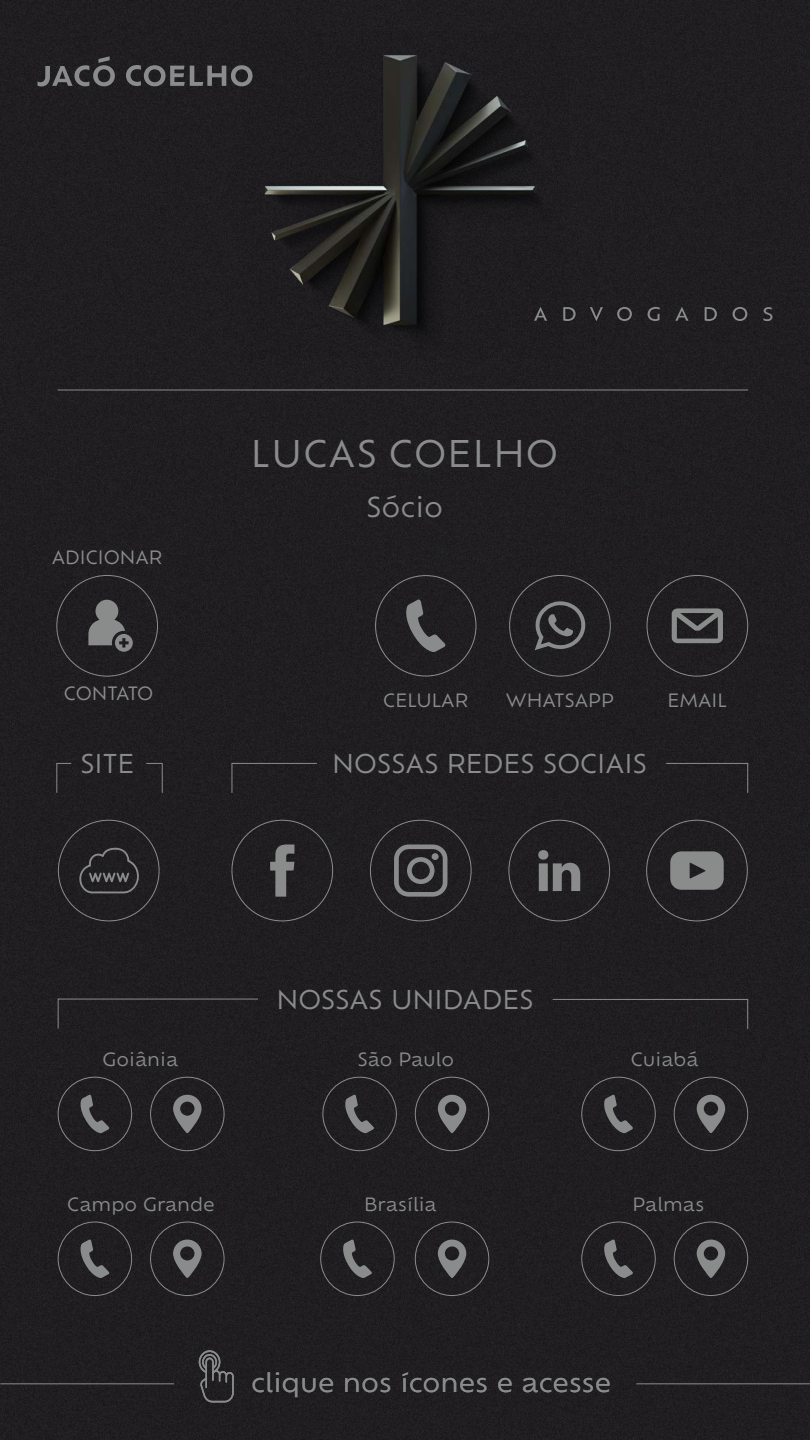
<style>
.page{position:relative;width:810px;height:1440px;background:#fff}
.page>*{position:absolute;margin:0;border:0;box-sizing:border-box;transform-origin:0 0}
.t1{font:36px "Ofelia Std";letter-spacing:.03em;color:#8a8c8c}
.t2{font:27px "Ofelia Std";color:#898b8d}
.t3{font:25.42px "Ofelia Std";color:#898b8d}
.t4{font:18px "Ofelia Std";color:#898b8d}
.t5{font:18px "Ofelia Std";color:#8a8c8c}
.t6{font:18px "Ofelia Std";letter-spacing:-.04em;color:#8a8c8c}
</style>
<div class="page">
<div style="left:1px;top:1px;width:809px;height:1439px;background:#1f1e21"></div>
<img style="left:241px;top:32px;width:328px;height:327px">
<svg style="left:534px;top:307px;width:13px;height:14px"></svg>
<svg style="left:590px;top:307px;width:13px;height:14px"></svg>
<svg style="left:675px;top:307px;width:13px;height:14px"></svg>
<svg style="left:563px;top:307px;width:13px;height:14px"></svg>
<svg style="left:617px;top:307px;width:15px;height:14px"></svg>
<svg style="left:648px;top:307px;width:12px;height:14px"></svg>
<svg style="left:705px;top:307px;width:12px;height:14px"></svg>
<svg style="left:733px;top:307px;width:14px;height:14px"></svg>
<svg style="left:763px;top:307px;width:9px;height:14px"></svg>
<svg style="left:37px;top:56px;width:216px;height:30px;background:#3e3d3f"></svg>
<svg style="left:199px;top:1350px;width:35px;height:53px;background:#3b3a3c"></svg>
<hr style="left:0;top:1383px;width:174px;height:1px;background:#8a8c8c">
<hr style="left:636px;top:1383px;width:174px;height:1px;background:#8a8c8c">
<svg style="left:394px;top:844px;width:53px;height:53px;background:#4b4b4c"></svg>
<svg style="left:538px;top:850px;width:42px;height:41px;background:#555556"></svg>
<svg style="left:270px;top:844px;width:24px;height:53px"></svg>
<svg style="left:670px;top:851px;width:54px;height:39px;background:#7a7c7c"></svg>
<div style="left:231px;top:763px;width:87px;height:31px;background:#1f1e21"></div>
<svg style="left:56px;top:763px;width:16px;height:31px"></svg>
<svg style="left:145px;top:763px;width:18px;height:31px"></svg>
<svg style="left:57px;top:998px;width:202px;height:31px;background:#232124"></svg>
<div style="left:665px;top:763px;width:83px;height:31px;background:#1f1e21"></div>
<div style="left:552px;top:999px;width:196px;height:31px;background:#201e21"></div>
<svg style="left:81px;top:1095px;width:28px;height:38px"></svg>
<div style="left:58px;top:1077px;width:74px;height:74px;border:1px solid #8a8c8c;border-radius:50%"></div>
<svg style="left:173px;top:1095px;width:29px;height:38px"></svg>
<div style="left:150px;top:1077px;width:74px;height:74px;border:1px solid #8a8c8c;border-radius:50%"></div>
<svg style="left:81px;top:1240px;width:28px;height:38px"></svg>
<div style="left:58px;top:1222px;width:74px;height:74px;border:1px solid #898b8d;border-radius:50%"></div>
<svg style="left:173px;top:1240px;width:29px;height:38px"></svg>
<div style="left:150px;top:1222px;width:74px;height:74px;border:1px solid #898b8d;border-radius:50%"></div>
<svg style="left:343px;top:1240px;width:29px;height:38px"></svg>
<div style="left:320px;top:1222px;width:75px;height:74px;border:1px solid #898b8d;border-radius:50%"></div>
<svg style="left:438px;top:1240px;width:28px;height:38px"></svg>
<div style="left:415px;top:1222px;width:74px;height:74px;border:1px solid #898b8d;border-radius:50%"></div>
<svg style="left:604px;top:1240px;width:29px;height:38px"></svg>
<div style="left:581px;top:1222px;width:75px;height:74px;border:1px solid #898b8d;border-radius:50%"></div>
<svg style="left:697px;top:1240px;width:28px;height:38px"></svg>
<div style="left:674px;top:1222px;width:74px;height:74px;border:1px solid #898b8d;border-radius:50%"></div>
<svg style="left:345px;top:1095px;width:29px;height:38px"></svg>
<div style="left:322px;top:1077px;width:75px;height:74px;border:1px solid #8a8c8c;border-radius:50%"></div>
<svg style="left:438px;top:1095px;width:28px;height:38px"></svg>
<div style="left:415px;top:1077px;width:74px;height:74px;border:1px solid #8a8c8c;border-radius:50%"></div>
<svg style="left:604px;top:1095px;width:29px;height:38px"></svg>
<div style="left:581px;top:1077px;width:75px;height:74px;border:1px solid #8a8c8c;border-radius:50%"></div>
<svg style="left:697px;top:1095px;width:28px;height:38px"></svg>
<div style="left:674px;top:1077px;width:74px;height:74px;border:1px solid #8a8c8c;border-radius:50%"></div>
<svg style="left:78px;top:847px;width:62px;height:47px;background:#313032"></svg>
<hr style="left:58px;top:390px;width:690px;height:1px;background:#8a8c8c">
<svg style="left:535px;top:601px;width:50px;height:49px;background:#414042"></svg>
<svg style="left:672px;top:608px;width:51px;height:35px;background:#575758"></svg>
<svg style="left:406px;top:599px;width:39px;height:53px;background:#474748"></svg>
<svg style="left:88px;top:600px;width:45px;height:52px;background:#59595a"></svg>
<p class="t5" style="left:52px;top:545px;width:112px">ADICIONAR</p>
<p class="t6" style="left:64px;top:681px;width:91px">CONTATO</p>
<p class="t3" style="left:80px;top:746px;width:56px">SITE</p>
<h1 class="t1" style="left:251px;top:429px;width:309px">LUCAS COELHO</h1>
<p class="t2" style="left:366px;top:488px;width:79px">Sócio</p>
<p class="t5" style="left:383px;top:688px;width:86px">CELULAR</p>
<p class="t5" style="left:506px;top:688px;width:110px">WHATSAPP</p>
<p class="t5" style="left:667px;top:688px;width:61px">EMAIL</p>
<p class="t3" style="left:332px;top:746px;width:316px">NOSSAS REDES SOCIAIS</p>
<p class="t4" style="left:103px;top:1047px;width:77px">Goiânia</p>
<p class="t3" style="left:276px;top:982px;width:259px">NOSSAS UNIDADES</p>
<p class="t4" style="left:357px;top:1047px;width:98px">São Paulo</p>
<p class="t4" style="left:631px;top:1047px;width:69px">Cuiabá</p>
<p class="t4" style="left:67px;top:1192px;width:149px">Campo Grande</p>
<p class="t4" style="left:364px;top:1192px;width:74px">Brasília</p>
<p class="t4" style="left:633px;top:1192px;width:73px">Palmas</p>
<p class="t3" style="left:251px;top:1365px;width:362px">clique nos ícones e acesse</p>
</div>
